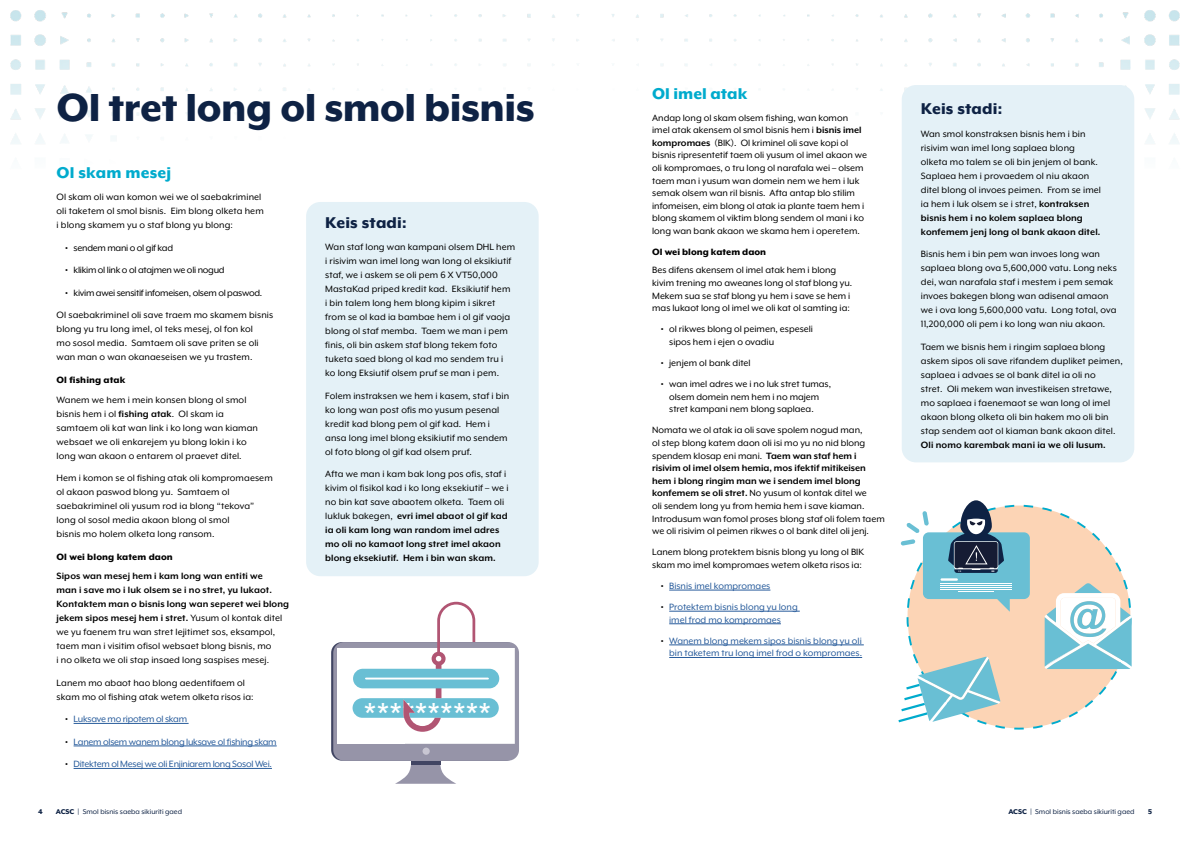
<style>
.page{position:relative;width:1191px;height:842px;background:#fff}
.page>*{position:absolute;margin:0;border:0;box-sizing:border-box;transform-origin:0 0}
.t1{font:800 45px "Mr Eaves XL Mod OT";letter-spacing:-.01em;color:#0e2244}
.t2{font:32.7px "Arial";color:#fff}
.t3{font:800 18px "Mr Eaves XL Mod OT";letter-spacing:.005em;color:#00abcd}
.t4{font:800 18px "Mr Eaves XL Mod OT";letter-spacing:.01em;color:#0e2244}
.t5{font:10.5px/14px "Mr Eaves XL Mod OT";letter-spacing:.01em;color:#000}
.t6{font:10.5px/12.6px "Mr Eaves XL Mod OT";color:#275b9b}
.t7{font:10.5px "Mr Eaves XL Mod OT";letter-spacing:-.025em;color:#275b9b}
.t8{font:10.5px/22.5px "Mr Eaves XL Mod OT";letter-spacing:-.015em;color:#000;text-align:center}
.t9{font:10.5px "Mr Eaves XL Mod OT";letter-spacing:-.025em;color:#000}
.t10{font:800 10.5px "Mr Eaves XL Mod OT";letter-spacing:.01em;color:#000}
.t11{font:700 10.5px "Mr Eaves XL Mod OT";letter-spacing:.01em;color:#000}
.t12{font:8px "Mr Eaves XL Mod OT";color:#0e2244}
.t13{font:800 8px "Mr Eaves XL Mod OT";color:#0e2244}
.s1{font-weight:700}
.s2{font-weight:700;color:#000}
.s3{font-weight:800}
</style>
<div class="page">
<img style="left:10px;top:10px;width:1170px;height:134px">
<div style="left:306px;top:202px;width:232px;height:374px;background:#e4f1f7;border-radius:14px"></div>
<div style="left:901px;top:85px;width:233px;height:377px;background:#e4f1f7;border-radius:14px"></div>
<div style="left:907px;top:505px;width:223px;height:223px;background:#fcd4b5;border-radius:50%"></div>
<svg style="left:898px;top:656px;width:102px;height:68px"></svg>
<svg style="left:1044px;top:583px;width:87px;height:86px"></svg>
<svg style="left:900px;top:500px;width:129px;height:112px"></svg>
<svg style="left:331px;top:601px;width:188px;height:183px"></svg>
<hr style="left:74px;top:723px;width:115px;height:1px;background:#275b9b">
<hr style="left:74px;top:746px;width:203px;height:1px;background:#275b9b">
<hr style="left:74px;top:768px;width:198px;height:1px;background:#275b9b">
<hr style="left:669px;top:590px;width:101px;height:1px;background:#275b9b">
<hr style="left:669px;top:611px;width:130px;height:1px;background:#275b9b">
<hr style="left:669px;top:624px;width:112px;height:1px;background:#275b9b">
<hr style="left:669px;top:645px;width:194px;height:1px;background:#275b9b">
<hr style="left:669px;top:657px;width:193px;height:1px;background:#275b9b">
<h1 class="t1" style="left:57px;top:82px;width:479px">Ol tret long ol smol bisnis</h1>
<h3 class="t3" style="left:57px;top:162px;width:116px">Ol skam mesej</h3>
<p class="t5" style="left:57px;top:190px;width:209px">Ol skam oli wan komon wei we ol saebakriminel oli taketem ol smol bisnis. Eim blong olketa hem i blong skamem yu o staf blong yu blong:</p>
<p class="t9" style="left:65px;top:242px;width:109px"><span class="s1">•</span> sendem mani o ol gif kad</p>
<p class="t9" style="left:65px;top:265px;width:161px"><span class="s1">•</span> klikim ol link o ol atajmen we oli nogud</p>
<p class="t8" style="left:57px;top:281px;width:218px"><span class="s1">•</span> kivim awei sensitif infomeisen, olsem ol paswod.<br>Ol saebakriminel oli save traem mo skamem bisnis</p>
<p class="t5" style="left:57px;top:322px;width:204px">blong yu tru long imel, ol teks mesej, ol fon kol mo sosol media. Samtaem oli save priten se oli wan man o wan okanaeseisen we yu trastem.</p>
<p class="t10" style="left:57px;top:374px;width:70px">Ol fishing atak</p>
<p class="t5" style="left:57px;top:392px;width:203px">Wanem we hem i mein konsen blong ol smol bisnis hem i ol <span class="s1">fishing atak</span>. Ol skam ia samtaem oli kat wan link i ko long wan kiaman websaet we oli enkarejem yu blong lokin i ko long wan akaon o entarem ol praevet ditel.</p>
<p class="t5" style="left:57px;top:471px;width:218px">Hem i komon se ol fishing atak oli kompromaesem ol akaon paswod blong yu. Samtaem ol saebakriminel oli yusum rod ia blong “tekova” long ol sosol media akaon blong ol smol<br>bisnis mo holem olketa long ransom.</p>
<p class="t10" style="left:57px;top:550px;width:118px">Ol wei blong katem daon</p>
<p class="t5" style="left:57px;top:569px;width:234px"><span class="s1">Sipos wan mesej hem i kam long wan entiti we<br>man i save mo i luk olsem se i no stret, yu lukaot.<br>Kontaktem man o bisnis long wan seperet wei blong jekem sipos mesej hem i stret.</span> Yusum ol kontak ditel we yu faenem tru wan stret lejitimet sos, eksampol, taem man i visitim ofisol websaet blong bisnis, mo<br>i no olketa we oli stap insaed long saspises mesej.</p>
<p class="t5" style="left:57px;top:676px;width:199px">Lanem mo abaot hao blong aedentifaem ol skam mo ol fishing atak wetem olketa risos ia:</p>
<p class="t7" style="left:65px;top:713px;width:123px"><span class="s2">•</span> Luksave mo ripotem ol skam</p>
<p class="t7" style="left:65px;top:736px;width:213px"><span class="s2">•</span> Lanem olsem wanem blong luksave ol fishing skam</p>
<p class="t7" style="left:65px;top:758px;width:207px"><span class="s2">•</span> Ditektem ol Mesej we oli Enjiniarem long Sosol Wei.</p>
<h3 class="t4" style="left:325px;top:212px;width:83px">Keis stadi:</h3>
<p class="t5" style="left:325px;top:240px;width:192px">Wan staf long wan kampani olsem DHL hem i risivim wan imel long wan long ol eksikiutif staf, we i askem se oli pem 6 X VT50,000<br>MastaKad priped kredit kad. Eksikiutif hem<br>i bin talem long hem blong kipim i sikret from se ol kad ia bambae hem i ol gif vaoja blong ol staf memba. Taem we man i pem finis, oli bin askem staf blong tekem foto tuketa saed blong ol kad mo sendem tru i ko long Eksiutif olsem pruf se man i pem.</p>
<p class="t5" style="left:325px;top:389px;width:185px">Folem instraksen we hem i kasem, staf i bin ko long wan post ofis mo yusum pesenal kredit kad blong pem ol gif kad. Hem i ansa long imel blong eksikiutif mo sendem ol foto blong ol gif kad olsem pruf.</p>
<p class="t5" style="left:325px;top:467px;width:185px">Afta we man i kam bak long pos ofis, staf i kivim ol fisikol kad i ko long eksekiutif – we i no bin kat save abaotem olketa. Taem oli lukluk bakegen, <span class="s1">evri imel abaot ol gif kad ia oli kam long wan random imel adres mo oli no kamaot long stret imel akaon blong eksekiutif. Hem i bin wan skam.</span></p>
<h2 class="t2" style="left:364px;top:693px;width:129px">**********</h2>
<h3 class="t3" style="left:652px;top:84px;width:97px">Ol imel atak</h3>
<p class="t5" style="left:652px;top:111px;width:216px;line-height:12.6px">Andap long ol skam olsem fishing, wan komon imel atak akensem ol smol bisnis hem i <span class="s1">bisnis imel kompromaes</span> (BIK). Ol kriminel oli save kopi ol bisnis ripresentetif taem oli yusum ol imel akaon we oli kompromaes, o tru long ol narafala wei – olsem taem man i yusum wan domein nem we hem i luk semak olsem wan ril bisnis. Afta antap blo stilim infomeisen, eim blong ol atak ia plante taem hem i blong skamem ol viktim blong sendem ol mani i ko long wan bank akaon we skama hem i operetem.</p>
<p class="t10" style="left:652px;top:246px;width:115px">Ol wei blong katem daon</p>
<p class="t5" style="left:652px;top:264px;width:200px;line-height:12.6px">Bes difens akensem ol imel atak hem i blong kivim trening mo aweanes long ol staf blong yu.<br>Mekem sua se staf blong yu hem i save se hem i mas lukaot long ol imel we oli kat ol samting ia:</p>
<p class="t5" style="left:669px;top:323px;width:145px;line-height:12.6px;text-indent:-9px"><span class="s1">•</span> ol rikwes blong ol peimen, espeseli sipos hem i ejen o ovadiu</p>
<p class="t5" style="left:660px;top:356px;width:91px"><span class="s1">•</span> jenjem ol bank ditel</p>
<p class="t5" style="left:669px;top:378px;width:163px;line-height:12.6px;text-indent:-9px"><span class="s1">•</span> wan imel adres we i no luk stret tumas, olsem domein nem hem i no majem stret kampani nem blong saplaea.</p>
<p class="t5" style="left:652px;top:424px;width:234px;line-height:12.6px">Nomata we ol atak ia oli save spolem nogud man,<br>ol step blong katem daon oli isi mo yu no nid blong spendem klosap eni mani. <span class="s1">Taem wan staf hem i risivim ol imel olsem hemia, mos ifektif mitikeisen hem i blong ringim man we i sendem imel blong konfemem se oli stret.</span> No yusum ol kontak ditel we<br>oli sendem long yu from hemia hem i save kiaman.<br>Introdusum wan fomol proses blong staf oli folem taem we oli risivim ol peimen rikwes o ol bank ditel oli jenj.</p>
<p class="t5" style="left:652px;top:546px;width:213px;line-height:12.6px">Lanem blong protektem bisnis blong yu long ol BIK skam mo imel kompromaes wetem olketa risos ia:</p>
<p class="t6" style="left:660px;top:579px;width:111px"><span class="s2">•</span> Bisnis imel kompromaes</p>
<p class="t6" style="left:669px;top:601px;width:130px;text-indent:-9px"><span class="s2">•</span> Protektem bisnis blong yu long imel frod mo kompromaes</p>
<p class="t6" style="left:660px;top:634px;width:203px;text-align:right"><span class="s2">•</span> Wanem blong mekem sipos bisnis blong yu oli bin taketem tru long imel frod o kompromaes.</p>
<h3 class="t4" style="left:921px;top:99px;width:83px">Keis stadi:</h3>
<p class="t5" style="left:921px;top:127px;width:182px">Wan smol konstraksen bisnis hem i bin risivim wan imel long saplaea blong olketa mo talem se oli bin jenjem ol bank.<br>Saplaea hem i provaedem ol niu akaon ditel blong ol invoes peimen. From se imel ia hem i luk olsem se i stret, <span class="s1">kontraksen bisnis hem i no kolem saplaea blong konfemem jenj long ol bank akaon ditel.</span></p>
<p class="t5" style="left:921px;top:247px;width:197px">Bisnis hem i bin pem wan invoes long wan saplaea blong ova 5,600,000 vatu. Long neks dei, wan narafala staf i mestem i pem semak invoes bakegen blong wan adisenal amaon we i ova long 5,600,000 vatu. Long total, ova 11,200,000 oli pem i ko long wan niu akaon.</p>
<p class="t5" style="left:921px;top:340px;width:203px">Taem we bisnis hem i ringim saplaea blong askem sipos oli save rifandem dupliket peimen, saplaea i advaes se ol bank ditel ia oli no<br>stret. Oli mekem wan investikeisen stretawe, mo saplaea i faenemaot se wan long ol imel akaon blong olketa oli bin hakem mo oli bin stap sendem aot ol kiaman bank akaon ditel.</p>
<p class="t11" style="left:921px;top:439px;width:186px">Oli nomo karembak mani ia we oli lusum.</p>
<p class="t13" style="left:38px;top:807px;width:6px">4</p>
<p class="t12" style="left:56px;top:807px;width:128px"><span class="s3">ACSC |</span> Smol bisnis saeba sikiuriti gaed</p>
<p class="t12" style="left:1008px;top:807px;width:128px"><span class="s3">ACSC |</span> Smol bisnis saeba sikiuriti gaed</p>
<p class="t13" style="left:1148px;top:807px;width:5px">5</p>
</div>
